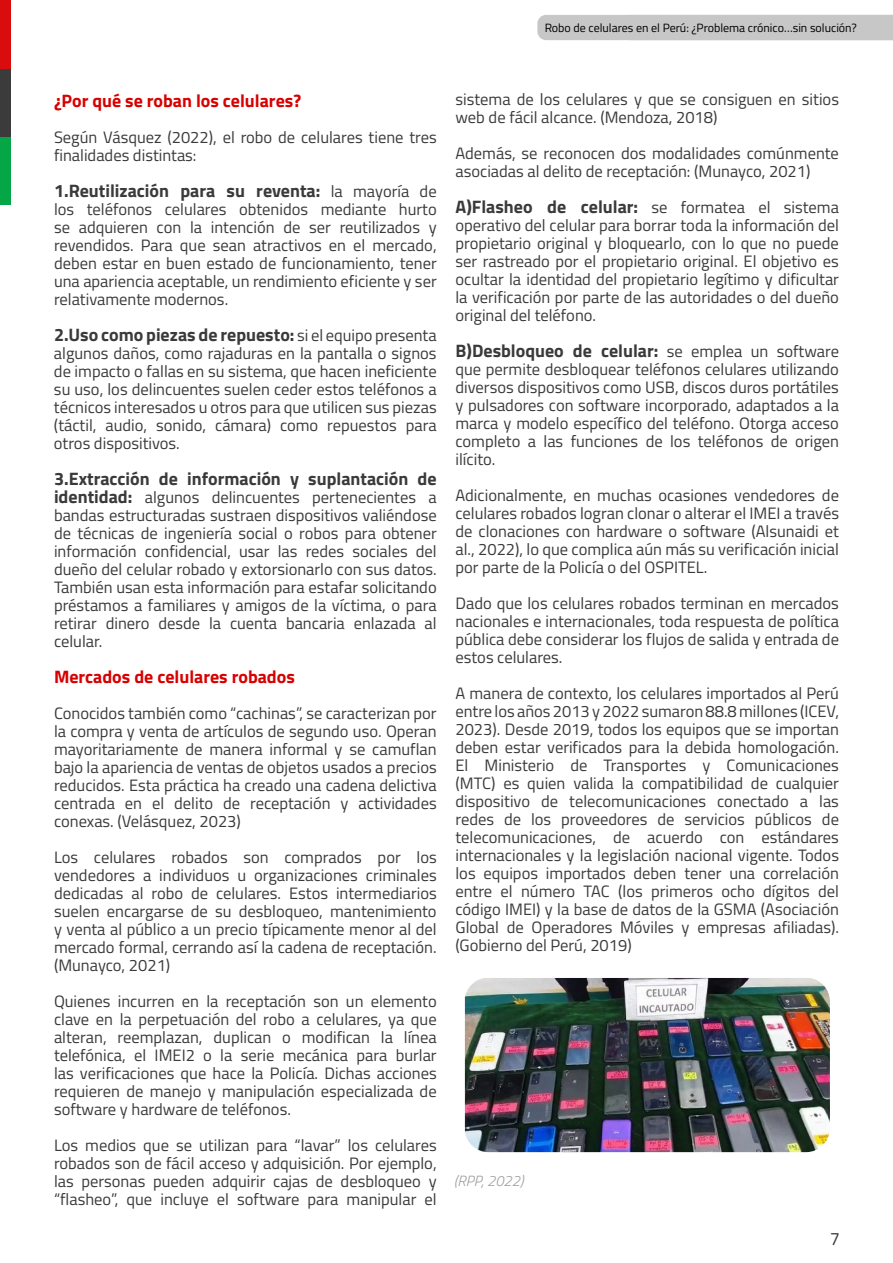
<style>
.page{position:relative;width:893px;height:1263px;background:#fff}
.page>*{position:absolute;margin:0;border:0;box-sizing:border-box;transform-origin:0 0}
.t1{font:700 18px "Titillium Web";color:#3a3a3a}
.t2{font:700 18px "Titillium Web";color:#d80000}
.t3{font:18px "Titillium Web";color:#3a3a3a}
.t4{font:16.5px/18px "Titillium Web";color:#3a3a3a;text-align:justify}
.t5{font:italic 300 14.85px "Titillium Web";color:#9e9e9e}
.t6{font:12px "Titillium Web";color:#000}
.s1{font-weight:400;font-size:16.5px}
.s2{font-weight:700;font-size:18px}
</style>
<div class="page">
<div style="left:0;top:136px;width:10px;height:68px;background:#05a645"></div>
<div style="left:0;top:68px;width:10px;height:68px;background:#3b3b3b"></div>
<div style="left:0;top:0;width:10px;height:68px;background:#d90d0d"></div>
<div style="left:537px;top:15px;width:356px;height:25px;background:#c8c7c7"></div>
<img style="left:465px;top:978px;width:365px;height:174px">
<p class="t6" style="left:545px;top:19px;width:314px">Robo de celulares en el Perú: ¿Problema crónico…sin solución?</p>
<p class="t6" style="left:638px;top:19px;width:202px">¿Cómo combatir la extorsión en el Perú?</p>
<p class="t2" style="left:54px;top:86px;width:249px">¿Por qué se roban los celulares?</p>
<p class="t4" style="left:54px;top:127px;width:384px">Según Vásquez (2022), el robo de celulares tiene tres finalidades distintas:</p>
<p class="t1" style="left:54px;top:176px;width:384px">1.Reutilización para su reventa: <span class="s1">la mayoría de</span></p>
<p class="t4" style="left:54px;top:199px;width:384px">los teléfonos celulares obtenidos mediante hurto se adquieren con la intención de ser reutilizados y revendidos. Para que sean atractivos en el mercado, deben estar en buen estado de funcionamiento, tener una apariencia aceptable, un rendimiento eficiente y ser relativamente modernos.</p>
<p class="t1" style="left:54px;top:320px;width:384px">2.Uso como piezas de repuesto: <span class="s1">si el equipo presenta</span></p>
<p class="t4" style="left:54px;top:343px;width:384px">algunos daños, como rajaduras en la pantalla o signos de impacto o fallas en su sistema, que hacen ineficiente su uso, los delincuentes suelen ceder estos teléfonos a técnicos interesados u otros para que utilicen sus piezas (táctil, audio, sonido, cámara) como repuestos para otros dispositivos.</p>
<p class="t1" style="left:54px;top:464px;width:384px">3.Extracción de información y suplantación de</p>
<p class="t4" style="left:54px;top:487px;width:384px"><span class="s2">identidad:</span> algunos delincuentes pertenecientes a bandas estructuradas sustraen dispositivos valiéndose de técnicas de ingeniería social o robos para obtener información confidencial, usar las redes sociales del dueño del celular robado y extorsionarlo con sus datos.<br>También usan esta información para estafar solicitando préstamos a familiares y amigos de la víctima, o para retirar dinero desde la cuenta bancaria enlazada al celular.</p>
<p class="t2" style="left:54px;top:662px;width:242px">Mercados de celulares robados</p>
<p class="t4" style="left:54px;top:703px;width:384px">Conocidos también como “cachinas”, se caracterizan por la compra y venta de artículos de segundo uso. Operan mayoritariamente de manera informal y se camuflan bajo la apariencia de ventas de objetos usados a precios reducidos. Esta práctica ha creado una cadena delictiva centrada en el delito de receptación y actividades conexas. (Velásquez, 2023)</p>
<p class="t4" style="left:54px;top:847px;width:384px">Los celulares robados son comprados por los vendedores a individuos u organizaciones criminales dedicadas al robo de celulares. Estos intermediarios suelen encargarse de su desbloqueo, mantenimiento y venta al público a un precio típicamente menor al del mercado formal, cerrando así la cadena de receptación. (Munayco, 2021)</p>
<p class="t4" style="left:54px;top:991px;width:384px">Quienes incurren en la receptación son un elemento clave en la perpetuación del robo a celulares, ya que alteran, reemplazan, duplican o modifican la línea telefónica, el IMEI2 o la serie mecánica para burlar las verificaciones que hace la Policía. Dichas acciones requieren de manejo y manipulación especializada de software y hardware de teléfonos.</p>
<p class="t4" style="left:54px;top:1135px;width:384px">Los medios que se utilizan para “lavar” los celulares robados son de fácil acceso y adquisición. Por ejemplo, las personas pueden adquirir cajas de desbloqueo y “flasheo”, que incluye el software para manipular el</p>
<p class="t4" style="left:455px;top:89px;width:385px">sistema de los celulares y que se consiguen en sitios web de fácil alcance. (Mendoza, 2018)</p>
<p class="t4" style="left:455px;top:143px;width:385px">Además, se reconocen dos modalidades comúnmente asociadas al delito de receptación: (Munayco, 2021)</p>
<p class="t1" style="left:455px;top:193px;width:385px">A)Flasheo de celular: <span class="s1">se formatea el sistema</span></p>
<p class="t4" style="left:455px;top:215px;width:385px">operativo del celular para borrar toda la información del propietario original y bloquearlo, con lo que no puede ser rastreado por el propietario original. El objetivo es ocultar la identidad del propietario legítimo y dificultar la verificación por parte de las autoridades o del dueño original del teléfono.</p>
<p class="t1" style="left:455px;top:337px;width:385px">B)Desbloqueo de celular: <span class="s1">se emplea un software</span></p>
<p class="t4" style="left:455px;top:359px;width:385px">que permite desbloquear teléfonos celulares utilizando diversos dispositivos como USB, discos duros portátiles y pulsadores con software incorporado, adaptados a la marca y modelo específico del teléfono. Otorga acceso completo a las funciones de los teléfonos de origen ilícito.</p>
<p class="t4" style="left:455px;top:485px;width:385px">Adicionalmente, en muchas ocasiones vendedores de celulares robados logran clonar o alterar el IMEI a través de clonaciones con hardware o software (Alsunaidi et al., 2022), lo que complica aún más su verificación inicial por parte de la Policía o del OSPITEL.</p>
<p class="t4" style="left:455px;top:593px;width:385px">Dado que los celulares robados terminan en mercados nacionales e internacionales, toda respuesta de política pública debe considerar los flujos de salida y entrada de estos celulares.</p>
<p class="t4" style="left:455px;top:683px;width:385px">A manera de contexto, los celulares importados al Perú entre los años 2013 y 2022 sumaron 88.8 millones (ICEV, 2023). Desde 2019, todos los equipos que se importan deben estar verificados para la debida homologación.<br>El Ministerio de Transportes y Comunicaciones (MTC) es quien valida la compatibilidad de cualquier dispositivo de telecomunicaciones conectado a las redes de los proveedores de servicios públicos de telecomunicaciones, de acuerdo con estándares internacionales y la legislación nacional vigente. Todos los equipos importados deben tener una correlación entre el número TAC (los primeros ocho dígitos del código IMEI) y la base de datos de la GSMA (Asociación Global de Operadores Móviles y empresas afiliadas). (Gobierno del Perú, 2019)</p>
<p class="t5" style="left:454px;top:1170px;width:71px">(RPP, 2022)</p>
<p class="t3" style="left:830px;top:1225px;width:12px">7</p>
</div>
